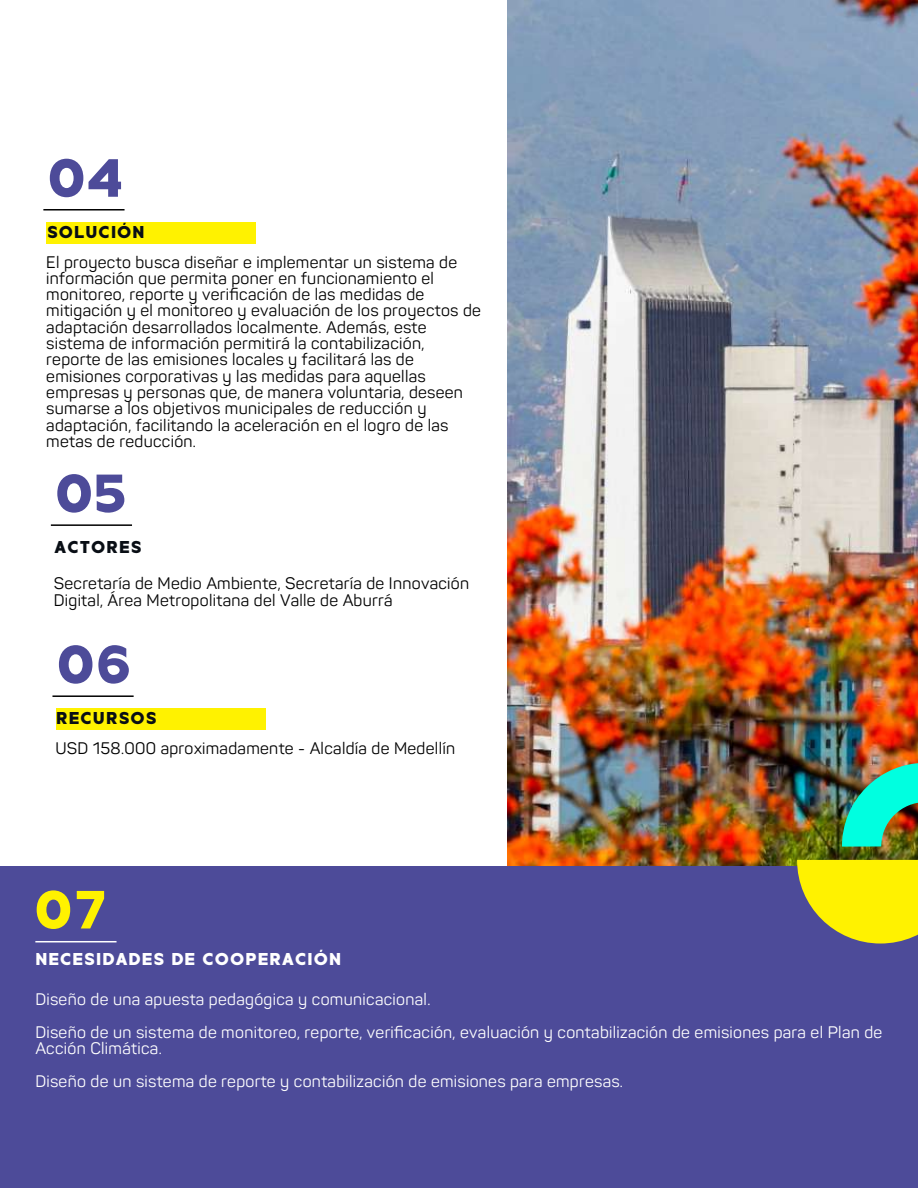
<style>
.page{position:relative;width:918px;height:1188px;background:#fff}
.page>*{position:absolute;margin:0;border:0;box-sizing:border-box;transform-origin:0 0}
.t1{font:800 56.25px "Metrisch";color:#4d4b99}
.t2{font:800 56.25px "Metrisch";color:#fff200}
.t3{font:800 18px "Metrisch";letter-spacing:.06em;color:#fff}
.t4{font:800 18px "Metrisch";letter-spacing:.06em;color:#090e15}
.t5{font:16.5px/16.4px "Panton";letter-spacing:.02em;color:#000}
.t6{font:16.5px/32.7px "Panton";letter-spacing:.02em;color:#fff}
</style>
<div class="page">
<div style="left:47px;top:222px;width:209px;height:22px;background:#fff200"></div>
<img style="left:508px;top:0;width:410px;height:866px">
<div style="left:0;top:866px;width:918px;height:322px;background:#4d4b99"></div>
<svg style="left:797px;top:860px;width:121px;height:84px"></svg>
<img style="left:842px;top:763px;width:76px;height:84px">
<hr style="left:51px;top:524px;width:81px;height:2px;background:#000">
<hr style="left:35px;top:941px;width:82px;height:1px;background:#fff">
<hr style="left:43px;top:209px;width:82px;height:2px;background:#000">
<div style="left:56px;top:708px;width:209px;height:22px;background:#fff200"></div>
<hr style="left:52px;top:695px;width:82px;height:2px;background:#000">
<h1 class="t1" style="left:49px;top:145px;width:77px">04</h1>
<p class="t4" style="left:47px;top:222px;width:99px">SOLUCIÓN</p>
<p class="t5" style="left:46px;top:253px;width:436px">El proyecto busca diseñar e implementar un sistema de información que permita poner en funcionamiento el monitoreo, reporte y verificación de las medidas de mitigación y el monitoreo y evaluación de los proyectos de adaptación desarrollados localmente. Además, este sistema de información permitirá la contabilización, reporte de las emisiones locales y facilitará las de emisiones corporativas y las medidas para aquellas empresas y personas que, de manera voluntaria, deseen sumarse a los objetivos municipales de reducción y adaptación, facilitando la aceleración en el logro de las metas de reducción.</p>
<h1 class="t1" style="left:56px;top:461px;width:73px">05</h1>
<p class="t4" style="left:55px;top:537px;width:89px">ACTORES</p>
<p class="t5" style="left:54px;top:575px;width:417px">Secretaría de Medio Ambiente, Secretaría de Innovación<br>Digital, Área Metropolitana del Valle de Aburrá</p>
<h1 class="t1" style="left:58px;top:632px;width:76px">06</h1>
<p class="t4" style="left:56px;top:708px;width:102px">RECURSOS</p>
<p class="t5" style="left:55px;top:740px;width:401px">USD 158.000 aproximadamente - Alcaldía de Medellín</p>
<h1 class="t2" style="left:35px;top:877px;width:72px">07</h1>
<p class="t3" style="left:35px;top:948px;width:307px">NECESIDADES DE COOPERACIÓN</p>
<p class="t6" style="left:35px;top:983px;width:848px">Diseño de una apuesta pedagógica y comunicacional.<br>Diseño de un sistema de monitoreo, reporte, verificación, evaluación y contabilización de emisiones para el Plan de</p>
<p class="t6" style="left:35px;top:1032px;width:589px">Acción Climática.<br>Diseño de un sistema de reporte y contabilización de emisiones para empresas.</p>
</div>
